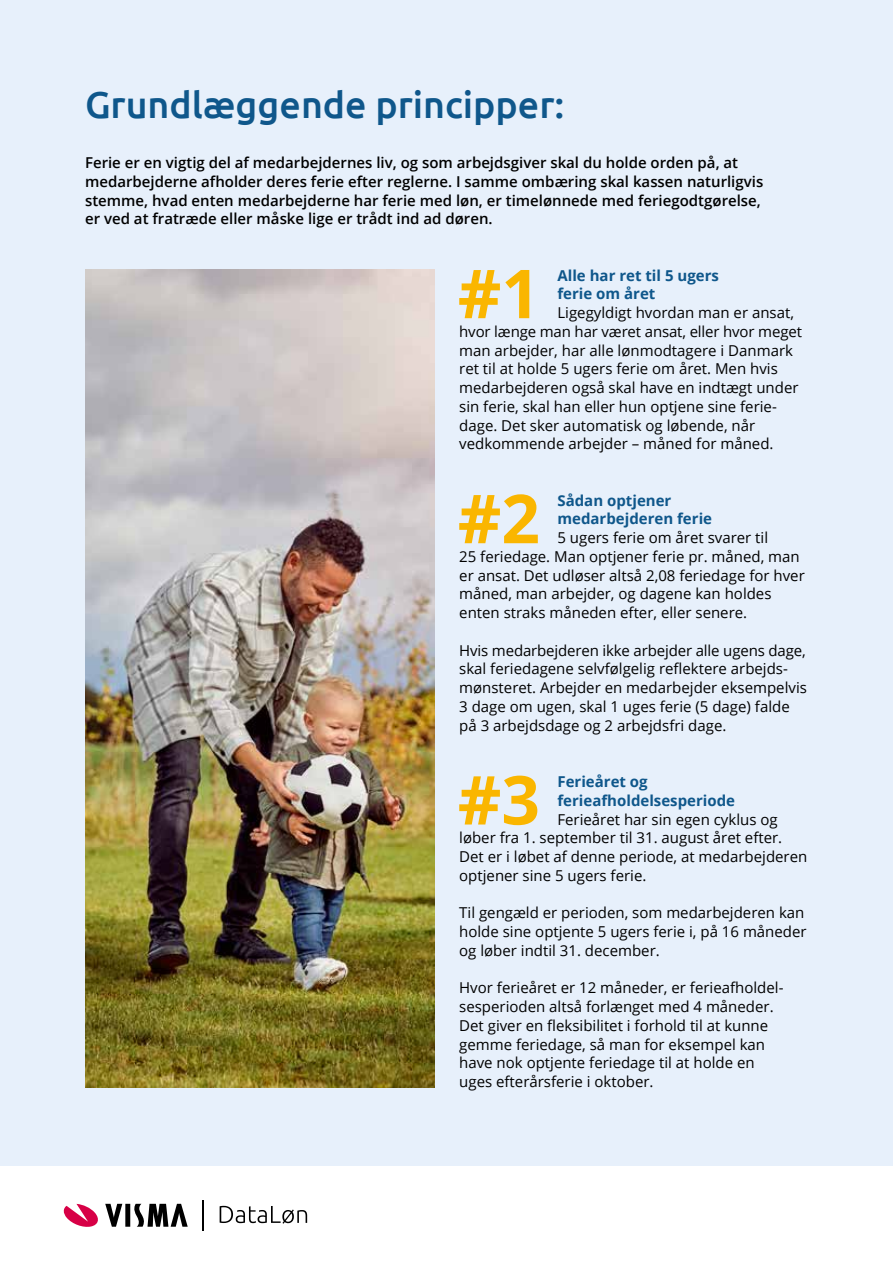
<style>
.page{position:relative;width:893px;height:1263px;background:#fff}
.page>*{position:absolute;margin:0;border:0;box-sizing:border-box;transform-origin:0 0}
.t1{font:700 67.5px "Open Sans";color:#fab600}
.t2{font:500 37.5px "Ubuntu";color:#0f578b}
.t3{font:15px/18.8px "Open Sans";color:#000}
.t4{font:600 15px/18.8px "Open Sans";color:#000}
.t5{font:700 15px/18.8px "Open Sans";color:#0f578b}
</style>
<div class="page">
<div style="left:0;top:0;width:893px;height:1165px;background:#e7f0fb"></div>
<svg style="left:64px;top:1204px;width:124px;height:23px"></svg>
<svg style="left:220px;top:1206px;width:87px;height:18px"></svg>
<hr style="left:203px;top:1200px;width:1px;height:30px;background:#000">
<img style="left:85px;top:270px;width:350px;height:817px">
<h2 class="t2" style="left:85px;top:81px;width:481px">Grundlæggende principper:</h2>
<p class="t4" style="left:85px;top:153px;width:680px">Ferie er en vigtig del af medarbejdernes liv, og som arbejdsgiver skal du holde orden på, at medarbejderne afholder deres ferie efter reglerne. I samme ombæring skal kassen naturligvis stemme, hvad enten medarbejderne har ferie med løn, er timelønnede med feriegodtgørelse, er ved at fratræde eller måske lige er trådt ind ad døren.</p>
<h1 class="t1" style="left:458px;top:246px;width:84px">#1</h1>
<p class="t5" style="left:557px;top:265px;width:163px">Alle har ret til 5 ugers ferie om året</p>
<p class="t3" style="left:459px;top:303px;width:344px;text-indent:98px">Ligegyldigt hvordan man er ansat, hvor længe man har været ansat, eller hvor meget man arbejder, har alle lønmodtagere i Danmark ret til at holde 5 ugers ferie om året. Men hvis medarbejderen også skal have en indtægt under sin ferie, skal han eller hun optjene sine ferie&shy;dage. Det sker automatisk og løbende, når vedkommende arbejder – måned for måned.</p>
<h1 class="t1" style="left:458px;top:471px;width:84px">#2</h1>
<p class="t5" style="left:557px;top:490px;width:156px">Sådan optjener medarbejderen ferie</p>
<p class="t3" style="left:459px;top:528px;width:347px;text-indent:98px">5 ugers ferie om året svarer til<br>25 feriedage. Man optjener ferie pr. måned, man er ansat. Det udløser altså 2,08 feriedage for hver måned, man arbejder, og dagene kan holdes enten straks måneden efter, eller senere.</p>
<p class="t3" style="left:459px;top:640px;width:349px">Hvis medarbejderen ikke arbejder alle ugens dage, skal feriedagene selvfølgelig reflektere arbejds&shy;mønsteret. Arbejder en medarbejder eksempelvis 3 dage om ugen, skal 1 uges ferie (5 dage) falde på 3 arbejdsdage og 2 arbejdsfri dage.</p>
<h1 class="t1" style="left:458px;top:752px;width:84px">#3</h1>
<p class="t5" style="left:557px;top:772px;width:179px">Ferieåret og ferieafholdelsesperiode</p>
<p class="t3" style="left:459px;top:809px;width:350px;text-indent:98px">Ferieåret har sin egen cyklus og løber fra 1. september til 31. august året efter.<br>Det er i løbet af denne periode, at medarbejderen optjener sine 5 ugers ferie.</p>
<p class="t3" style="left:459px;top:903px;width:349px">Til gengæld er perioden, som medarbejderen kan holde sine optjente 5 ugers ferie i, på 16 måneder og løber indtil 31. december.</p>
<p class="t3" style="left:459px;top:978px;width:326px">Hvor ferieåret er 12 måneder, er ferieafholdel&shy;sesperioden altså forlænget med 4 måneder.<br>Det giver en fleksibilitet i forhold til at kunne gemme feriedage, så man for eksempel kan have nok optjente feriedage til at holde en uges efterårsferie i oktober.</p>
</div>
